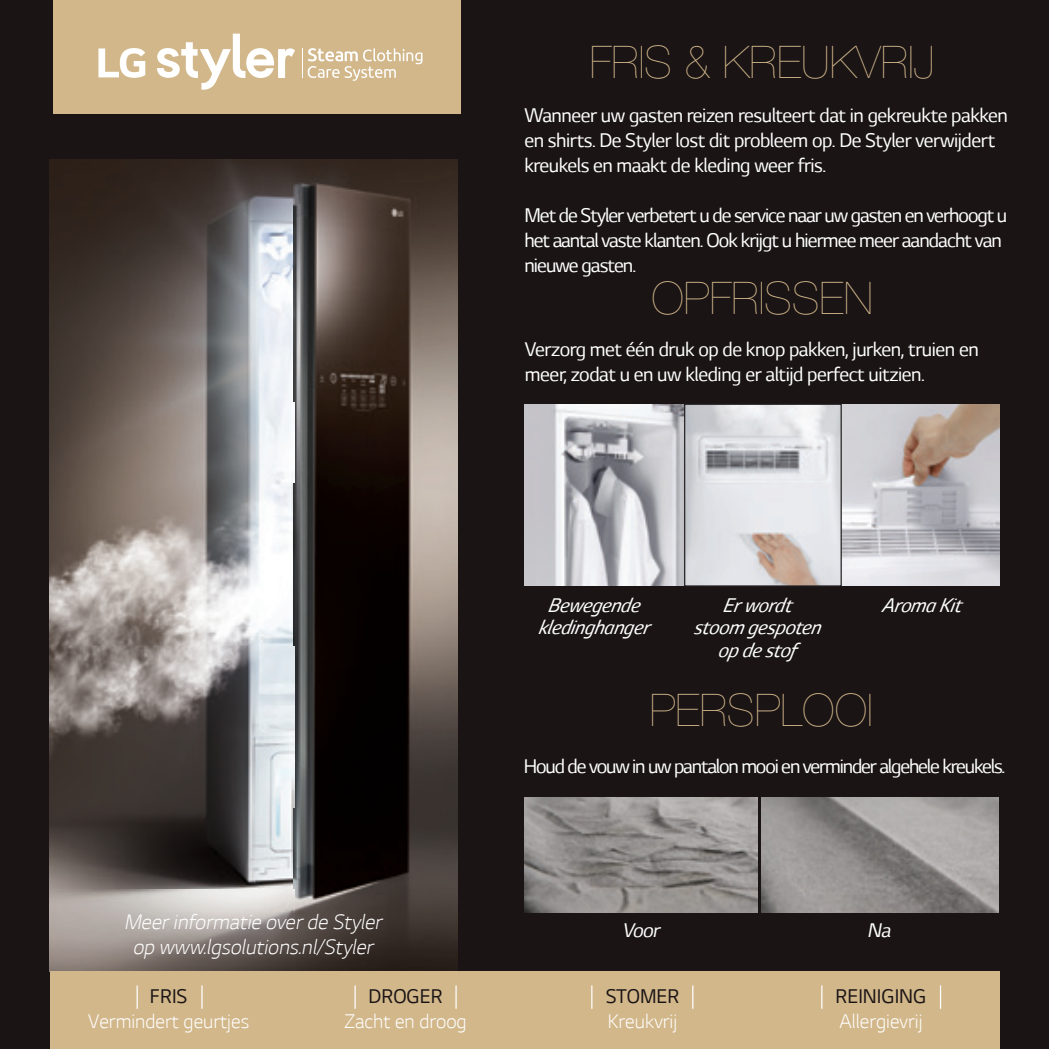
<style>
.page{position:relative;width:1049px;height:1049px;background:#1a1415}
.page>*{position:absolute;margin:0;border:0;box-sizing:border-box;transform-origin:0 0}
.t1{font:200 45px "Helvetica Neue LT Std";color:#d2b78a}
.t2{font:italic 300 23.75px/25px "LG Smart";color:#fff;text-align:center}
.t3{font:22.5px/25px "LG Smart";letter-spacing:-.025em;color:#fff}
.t4{font:22.5px/25px "LG Smart";letter-spacing:-.045em;color:#fff}
.t5{font:italic 22.5px/22.5px "LG Smart";letter-spacing:-.02em;color:#fff;text-align:center}
.t6{font:22.5px "LG Smart";letter-spacing:-.05em;color:#fff}
.t7{font:300 22.5px "LG Smart";color:#fff}
.t8{font:22.5px "LG Smart";color:#1a1415}
.t9{font:italic 22.5px "LG Smart";color:#fff}
</style>
<div class="page">
<img style="left:842px;top:405px;width:157px;height:180px">
<img style="left:524px;top:405px;width:159px;height:180px">
<svg style="left:683px;top:404px;width:159px;height:182px;background:#d3d2d4"></svg>
<img style="left:524px;top:798px;width:233px;height:115px">
<img style="left:761px;top:798px;width:238px;height:115px">
<img style="left:50px;top:160px;width:407px;height:811px">
<div style="left:53px;top:0;width:408px;height:113px;background:#d2b78a"></div>
<div style="left:50px;top:971px;width:949px;height:78px;background:#d2b78a"></div>
<svg style="left:98px;top:48px;width:47px;height:30px"></svg>
<svg style="left:157px;top:34px;width:138px;height:56px"></svg>
<hr style="left:302px;top:48px;width:1px;height:30px;background:#fff">
<svg style="left:308px;top:48px;width:114px;height:33px"></svg>
<svg style="left:137px;top:985px;width:1px;height:24px"></svg>
<hr style="left:354px;top:985px;width:2px;height:24px;background:#fff">
<svg style="left:591px;top:985px;width:1px;height:24px"></svg>
<svg style="left:821px;top:985px;width:1px;height:24px"></svg>
<hr style="left:201px;top:985px;width:2px;height:24px;background:#fff">
<hr style="left:455px;top:985px;width:2px;height:24px;background:#fff">
<svg style="left:692px;top:985px;width:1px;height:24px"></svg>
<svg style="left:940px;top:985px;width:1px;height:24px"></svg>
<h1 class="t1" style="left:590px;top:36px;width:347px">FRIS &amp; KREUKVRIJ</h1>
<p class="t3" style="left:524px;top:103px;width:485px">Wanneer uw gasten reizen resulteert dat in gekreukte pakken en shirts. De Styler lost dit probleem op. De Styler verwijdert kreukels en maakt de kleding weer fris.</p>
<p class="t4" style="left:524px;top:203px;width:484px">Met de Styler verbetert u de service naar uw gasten en verhoogt u het aantal vaste klanten. Ook krijgt u hiermee meer aandacht van nieuwe gasten.</p>
<h1 class="t1" style="left:651px;top:272px;width:223px">OPFRISSEN</h1>
<p class="t3" style="left:525px;top:337px;width:455px">Verzorg met één druk op de knop pakken, jurken, truien en meer, zodat u en uw kleding er altijd perfect uitzien.</p>
<p class="t5" style="left:538px;top:594px;width:117px">Bewegende kledinghang er</p>
<p class="t5" style="left:694px;top:594px;width:133px">Erwordt stoom gespoten op de stof</p>
<p class="t5" style="left:882px;top:594px;width:85px">Aroma Kit</p>
<h1 class="t1" style="left:650px;top:684px;width:225px">PERSPLOOI</h1>
<p class="t6" style="left:524px;top:754px;width:483px">Houd de vouw in uw pantalon mooi en verminder algehele kreukels.</p>
<p class="t2" style="left:124px;top:909px;width:264px">Meerinformatie overde Styler op www.lgsolutions.nl/Styler</p>
<p class="t9" style="left:622px;top:917px;width:43px">Voor</p>
<p class="t9" style="left:867px;top:917px;width:29px">Na</p>
<p class="t8" style="left:835px;top:984px;width:92px">REINIGING</p>
<p class="t7" style="left:839px;top:1009px;width:85px">Allergievrij</p>
<p class="t8" style="left:606px;top:984px;width:75px">STOMER</p>
<p class="t7" style="left:608px;top:1009px;width:71px">Kreukvrij</p>
<p class="t8" style="left:150px;top:984px;width:39px">FRIS</p>
<p class="t7" style="left:88px;top:1009px;width:162px">Vermindert geurtjes</p>
<p class="t8" style="left:369px;top:984px;width:75px">DROGER</p>
<p class="t7" style="left:344px;top:1009px;width:124px">Zacht en droog</p>
</div>
